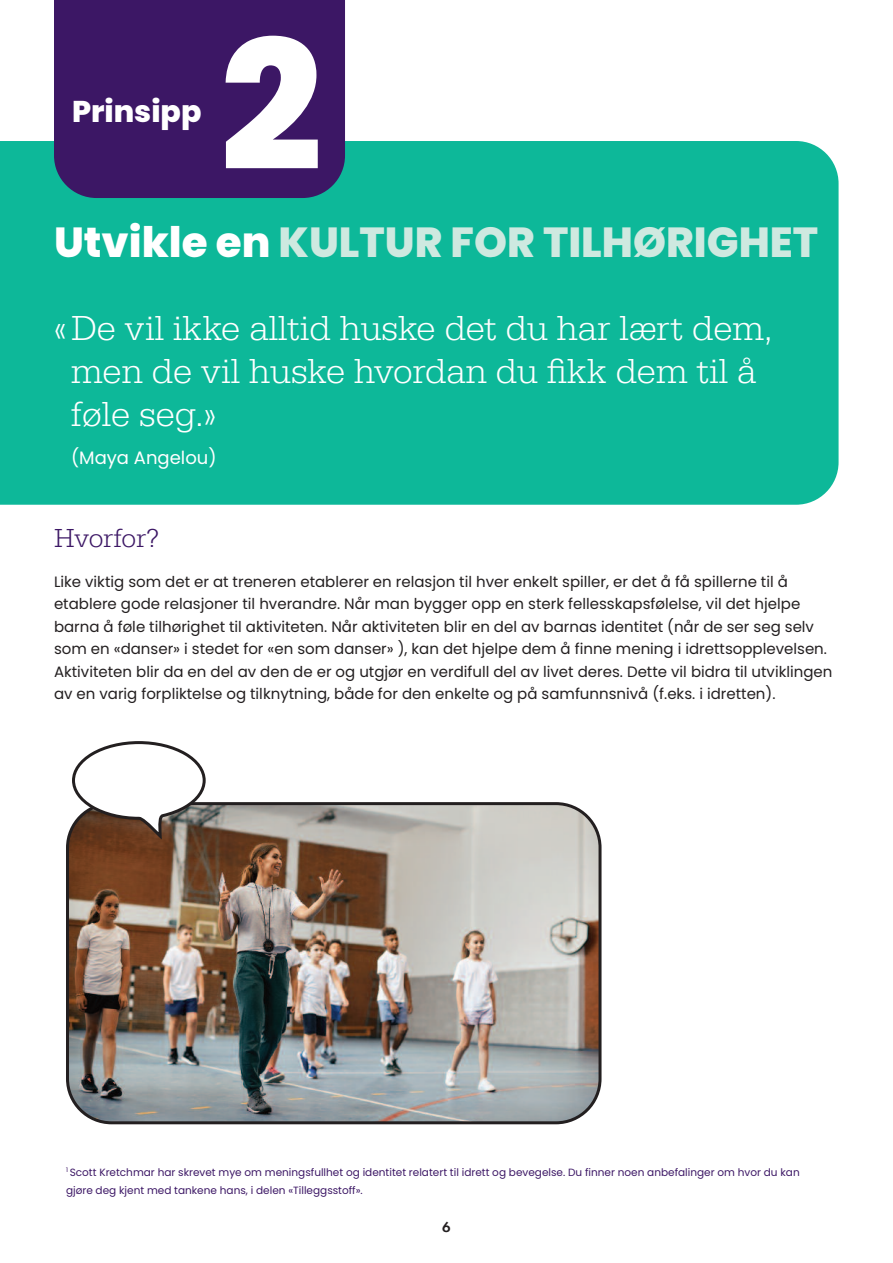
<style>
.page{position:relative;width:893px;height:1263px;background:#fff}
.page>*{position:absolute;margin:0;border:0;box-sizing:border-box;transform-origin:0 0}
.t1{font:800 180px "Poppins";color:#fff}
.t2{font:800 42px "Poppins";color:#cee9e0}
.t3{font:300 36px/43.2px "Egyptienne URW";color:#fff}
.t4{font:800 30px "Poppins";color:#fff}
.t5{font:300 27px "Egyptienne URW";color:#3c1765}
.t6{font:18px "Poppins";color:#fff}
.t7{font:15px/22.5px "Poppins";color:#231f20}
.t8{font:600 15px "Futura T";color:#231f20}
.t9{font:10.5px/17.7px "Poppins";color:#3c1765}
.s1{color:#fff}
</style>
<div class="page">
<div style="left:0;top:141px;width:838px;height:364px;background:#0db899"></div>
<div style="left:54px;top:0;width:291px;height:198px;background:#3c1765"></div>
<img style="left:66px;top:802px;width:535px;height:322px">
<svg style="left:72px;top:741px;width:134px;height:98px"></svg>
<h3 class="t4" style="left:72px;top:94px;width:131px">Prinsipp</h3>
<h1 class="t1" style="left:220px;top:3px;width:104px">2</h1>
<h2 class="t2" style="left:54px;top:218px;width:766px"><span class="s1">Utvikle en</span> KULTUR FOR TILHØRIGHET</h2>
<h3 class="t3" style="left:71px;top:306px;width:702px;text-indent:-17px">«De vil ikke alltid huske det du har lært dem, men de vil huske hvordan du fikk dem til å føle seg.»</h3>
<p class="t6" style="left:71px;top:447px;width:147px">(Maya Angelou)</p>
<h3 class="t5" style="left:54px;top:522px;width:106px">Hvorfor?</h3>
<p class="t7" style="left:54px;top:570px;width:780px">Like viktig som det er at treneren etablerer en relasjon til hver enkelt spiller, er det å få spillerne til å etablere gode relasjoner til hverandre. Når man bygger opp en sterk fellesskapsfølelse, vil det hjelpe barna å føle tilhørighet til aktiviteten. Når aktiviteten blir en del av barnas identitet (når de ser seg selv som en «danser» i stedet for «en som danser» ), kan det hjelpe dem å finne mening i idrettsopplevelsen.<br>Aktiviteten blir da en del av den de er og utgjør en verdifull del av livet deres. Dette vil bidra til utviklingen av en varig forpliktelse og tilknytning, både for den enkelte og på samfunnsnivå (f.eks. i idretten).</p>
<p class="t9" style="left:66px;top:1164px;width:735px"><sup>1</sup> Scott Kretchmar har skrevet mye om meningsfullhet og identitet relatert til idrett og bevegelse. Du finner noen anbefalinger om hvor du kan gjøre deg kjent med tankene hans, i delen «Tilleggsstoff».</p>
<p class="t8" style="left:442px;top:1218px;width:10px">6</p>
</div>
